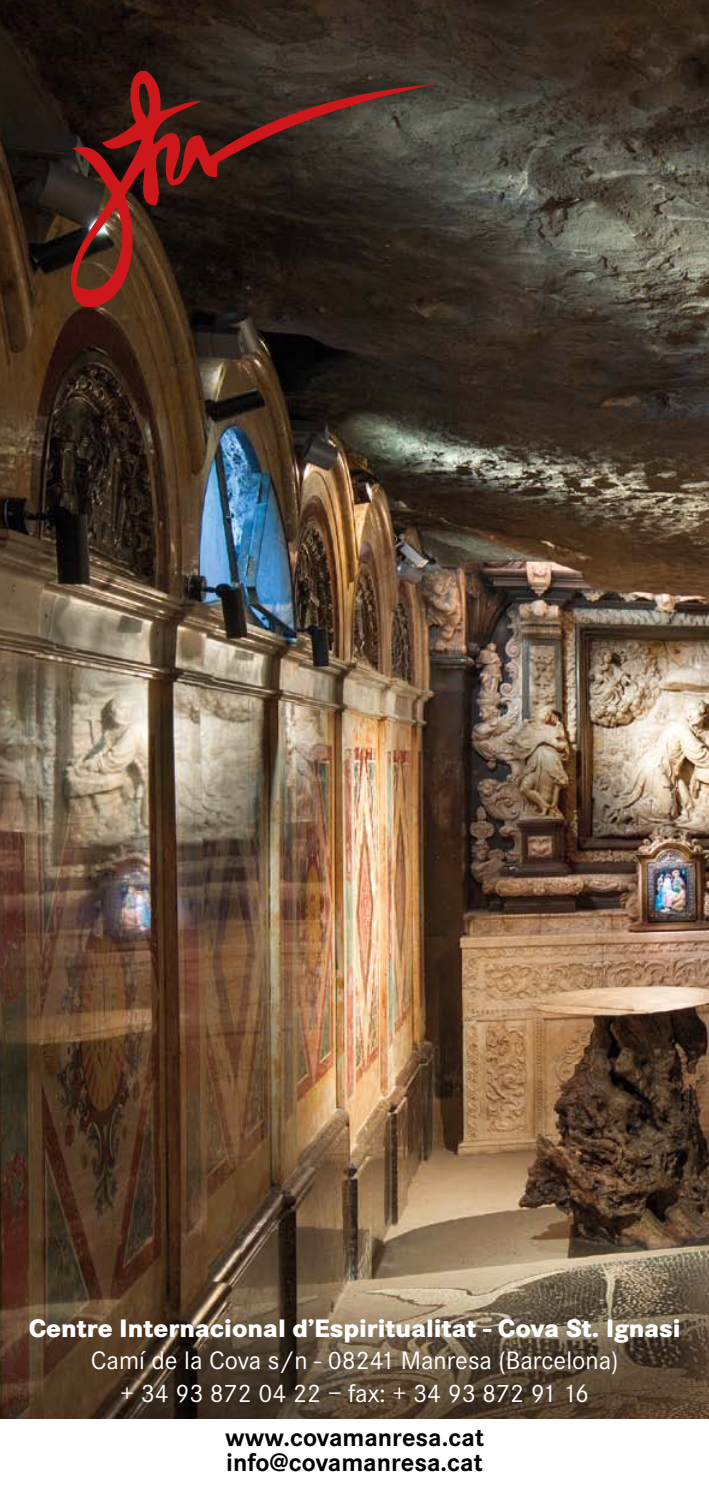
<style>
.page{position:relative;width:709px;height:1489px;background:#fff}
.page>*{position:absolute;margin:0;border:0;box-sizing:border-box;transform-origin:0 0}
.t1{font:26.25px/32.5px "Corporate S";color:#fff;text-align:center}
.t2{font:800 26.25px "Corporate S";color:#fff}
.t3{font:700 26.25px/25px "Corporate S";color:#000}
</style>
<div class="page">
<img style="left:0;top:0;width:709px;height:1417px">
<svg style="left:59px;top:71px;width:378px;height:236px;background:#3e221b"></svg>
<p class="t2" style="left:29px;top:1312px;width:653px">Centre Internacional d’Espiritualitat - Cova St. Ignasi</p>
<p class="t1" style="left:91px;top:1344px;width:529px">Camí de la Cova s/n - 08241 Manresa (Barcelona) + 34 93 872 04 22 – fax: + 34 93 872 91 16</p>
<p class="t3" style="left:225px;top:1425px;width:260px">www.covamanresa.cat info@covamanresa.cat</p>
</div>
